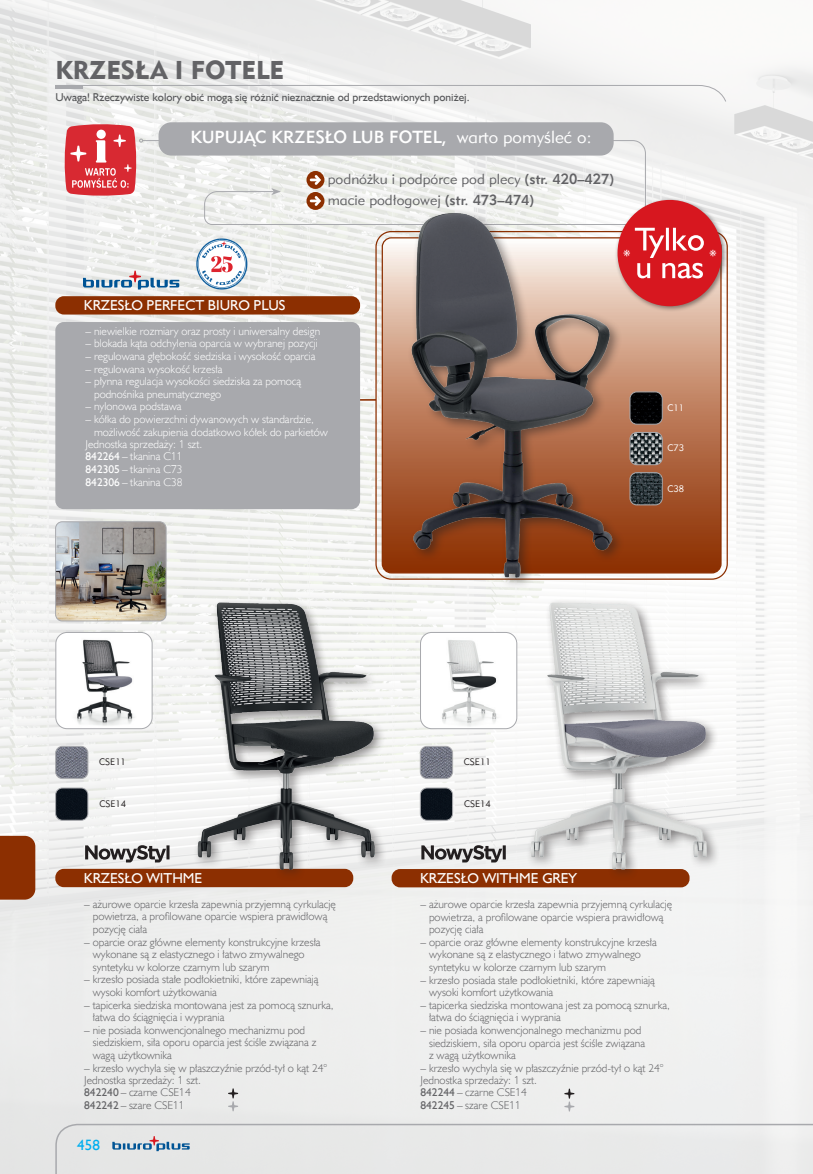
<style>
.page{position:relative;width:813px;height:1174px;background:#fff}
.page>*{position:absolute;margin:0;border:0;box-sizing:border-box;transform-origin:0 0}
.Rozdziały_nie_do_spisu{font:25.65px "Geometric 415 Blk EU";color:#636366}
.KUPUJĄC_DYSKIETKI{font:17.4px "Geometric 415 Md EU";color:#fff}
.warto_pomyśleć_o{font:17.4px "Geometric 415 Lt EU";color:#fff}
.t1{font:15px "Humanst 521 EU";color:#00aeef}
.pamietac_o{font:14.4px "Geometric 415 Lt EU";color:#636366}
.Nazwa_modułu_A{font:14.4px "Humanst 521 EU";color:#fff}
.opis_produktów{font:11.4px/12.6px "Humanst 521 Lt EU";color:#636366}
.opis_produktów-2{font:11.4px/12.6px "Humanst 521 Lt EU";color:#fff}
.opis_produktów-3{font:11.4px "Humanst 521 EU";color:#57585a}
.opis_produktów-4{font:9.3px "Geometric 415 Lt EU";color:#231f20}
.opis_produktów-5{font:9.3px "Geometric 415 Lt EU";color:#fff}
.s1{font-family:"Geometric 415 Md EU"}
.s2{font-family:"Humanst 521 EU"}
</style>
<div class="page">
<img style="left:0;top:0;width:812px;height:1174px">
<svg style="left:55px;top:85px;width:671px;height:17px"></svg>
<hr style="left:55px;top:86px;width:28px;height:3px;background:#a8a9ad">
<div style="left:55px;top:1123px;width:757px;height:51px;background:#e8e8e8"></div>
<svg style="left:112px;top:1136px;width:77px;height:15px"></svg>
<div style="left:0;top:836px;width:35px;height:63px;background:#8c2f01"></div>
<svg style="left:142px;top:140px;width:503px;height:85px"></svg>
<svg style="left:271px;top:188px;width:10px;height:7px"></svg>
<div style="left:306px;top:171px;width:18px;height:18px;background:#8c2f01;border-radius:50%"></div>
<svg style="left:309px;top:175px;width:12px;height:10px"></svg>
<div style="left:306px;top:192px;width:18px;height:18px;background:#8c2f01;border-radius:50%"></div>
<svg style="left:309px;top:196px;width:12px;height:10px"></svg>
<div style="left:158px;top:122px;width:455px;height:34px;background:#a8a9ad;border-radius:13px"></div>
<div style="left:55px;top:322px;width:305px;height:187px;background:#a8a9ad;border-radius:9px"></div>
<div style="left:55px;top:296px;width:305px;height:18px;background:#8c2f01;border-radius:9px"></div>
<div style="left:55px;top:868px;width:298px;height:19px;background:#8c2f01;border-radius:9px"></div>
<svg style="left:228px;top:1088px;width:10px;height:23px"></svg>
<svg style="left:85px;top:845px;width:42px;height:17px"></svg>
<div style="left:391px;top:869px;width:298px;height:18px;background:#8c2f01;border-radius:9px"></div>
<svg style="left:564px;top:1088px;width:10px;height:23px"></svg>
<svg style="left:421px;top:845px;width:38px;height:17px"></svg>
<img style="left:56px;top:746px;width:32px;height:32px">
<div style="left:55px;top:746px;width:33px;height:33px;border:1px solid #a8a9ad;border-radius:7px"></div>
<img style="left:56px;top:788px;width:32px;height:32px">
<div style="left:55px;top:787px;width:33px;height:33px;border:1px solid #a8a9ad;border-radius:7px"></div>
<img style="left:420px;top:746px;width:32px;height:32px">
<div style="left:420px;top:746px;width:32px;height:33px;border:1px solid #a8a9ad;border-radius:7px"></div>
<img style="left:420px;top:788px;width:32px;height:32px">
<div style="left:420px;top:787px;width:32px;height:33px;border:1px solid #a8a9ad;border-radius:7px"></div>
<svg style="left:83px;top:271px;width:96px;height:18px"></svg>
<svg style="left:64px;top:124px;width:79px;height:72px;background:#e06066"></svg>
<svg style="left:628px;top:312px;width:92px;height:261px;background:#b4714e"></svg>
<div style="left:614px;top:197px;width:113px;height:115px;background:#231f20;opacity:.5"></div>
<div style="left:617px;top:200px;width:104px;height:106px;background:#d7171f;border-radius:50%"></div>
<svg style="left:709px;top:250px;width:6px;height:6px"></svg>
<svg style="left:628px;top:228px;width:75px;height:50px"></svg>
<img style="left:324px;top:176px;width:304px;height:468px">
<img style="left:459px;top:577px;width:314px;height:314px">
<img style="left:127px;top:577px;width:278px;height:314px">
<img style="left:56px;top:522px;width:110px;height:99px">
<div style="left:55px;top:521px;width:111px;height:100px;border:1px solid #a8a9ad;border-radius:7px"></div>
<img style="left:420px;top:632px;width:96px;height:96px">
<div style="left:420px;top:632px;width:97px;height:97px;border:1px solid #a8a9ad;border-radius:11px"></div>
<img style="left:56px;top:632px;width:96px;height:96px">
<div style="left:55px;top:632px;width:97px;height:97px;border:1px solid #a8a9ad;border-radius:11px"></div>
<img style="left:629px;top:392px;width:33px;height:32px">
<div style="left:629px;top:391px;width:33px;height:33px;border:1px solid #a8a9ad;border-radius:7px"></div>
<img style="left:629px;top:432px;width:33px;height:33px">
<div style="left:629px;top:432px;width:33px;height:33px;border:1px solid #a8a9ad;border-radius:7px"></div>
<img style="left:629px;top:472px;width:33px;height:33px">
<div style="left:629px;top:472px;width:33px;height:33px;border:1px solid #a8a9ad;border-radius:7px"></div>
<svg style="left:196px;top:238px;width:51px;height:51px"></svg>
<p class="Rozdziały_nie_do_spisu" style="left:55px;top:54px;width:230px">KRZESŁA I FOTELE</p>
<p class="opis_produktów-3" style="left:55px;top:91px;width:415px">Uwaga! Rzeczywiste kolory obić mogą się różnić nieznacznie od przedstawionych poniżej.</p>
<p class="KUPUJĄC_DYSKIETKI" style="left:190px;top:126px;width:258px">KUPUJĄC KRZESŁO LUB FOTEL,</p>
<p class="warto_pomyśleć_o" style="left:456px;top:126px;width:136px">warto pomyśleć o:</p>
<p class="pamietac_o" style="left:327px;top:170px;width:288px">podnóżku i podpórce pod plecy <span class="s1">(str. 420–427)</span></p>
<p class="pamietac_o" style="left:327px;top:191px;width:208px">macie podłogowej <span class="s1">(str. 473–474)</span></p>
<p class="Nazwa_modułu_A" style="left:84px;top:296px;width:203px">KRZESŁO PERFECT BIURO PLUS</p>
<p class="opis_produktów-2" style="left:85px;top:324px;width:236px">– niewielkie rozmiary oraz prosty i uniwersalny design</p>
<p class="opis_produktów-2" style="left:85px;top:337px;width:234px">– blokada kąta odchylenia oparcia w wybranej pozycji</p>
<p class="opis_produktów-2" style="left:85px;top:349px;width:231px">– regulowana głębokość siedziska i wysokość oparcia</p>
<p class="opis_produktów-2" style="left:85px;top:362px;width:138px">– regulowana wysokość krzesła</p>
<p class="opis_produktów-2" style="left:94px;top:375px;width:208px;text-indent:-9px">– płynna regulacja wysokości siedziska za pomocą podnośnika pneumatycznego</p>
<p class="opis_produktów-2" style="left:85px;top:400px;width:97px">– nylonowa podstawa</p>
<p class="opis_produktów-2" style="left:94px;top:412px;width:235px;text-indent:-9px">– kółka do powierzchni dywanowych w standardzie, możliwość zakupienia dodatkowo kółek do parkietów</p>
<p class="opis_produktów-2" style="left:85px;top:438px;width:118px">Jednostka sprzedaży: 1 szt.</p>
<p class="opis_produktów-2" style="left:85px;top:450px;width:99px"><span class="s2">842264</span> – tkanina C11</p>
<p class="opis_produktów-2" style="left:85px;top:463px;width:99px"><span class="s2">842305</span> – tkanina C73</p>
<p class="opis_produktów-2" style="left:85px;top:475px;width:99px"><span class="s2">842306</span> – tkanina C38</p>
<p class="opis_produktów-5" style="left:667px;top:402px;width:18px">C11</p>
<p class="opis_produktów-5" style="left:667px;top:442px;width:18px">C73</p>
<p class="opis_produktów-5" style="left:667px;top:482px;width:18px">C38</p>
<p class="opis_produktów-4" style="left:99px;top:756px;width:28px">CSE11</p>
<p class="opis_produktów-4" style="left:99px;top:798px;width:28px">CSE14</p>
<p class="opis_produktów-4" style="left:463px;top:756px;width:28px">CSE11</p>
<p class="opis_produktów-4" style="left:464px;top:798px;width:28px">CSE14</p>
<p class="Nazwa_modułu_A" style="left:84px;top:869px;width:120px">KRZESŁO WITHME</p>
<p class="opis_produktów" style="left:93px;top:897px;width:244px;text-indent:-9px">– ażurowe oparcie krzesła zapewnia przyjemną cyrkulację powietrza, a profilowane oparcie wspiera prawidłową pozycję ciała</p>
<p class="opis_produktów" style="left:93px;top:935px;width:229px;text-indent:-9px">– oparcie oraz główne elementy konstrukcyjne krzesła wykonane są z elastycznego i łatwo zmywalnego syntetyku w kolorze czarnym lub szarym</p>
<p class="opis_produktów" style="left:93px;top:973px;width:227px;text-indent:-9px">– krzesło posiada stałe podłokietniki, które zapewniają wysoki komfort użytkowania</p>
<p class="opis_produktów" style="left:93px;top:998px;width:242px;text-indent:-9px">– tapicerka siedziska montowana jest za pomocą sznurka, łatwa do ściągnięcia i wyprania</p>
<p class="opis_produktów" style="left:93px;top:1023px;width:225px;text-indent:-9px">– nie posiada konwencjonalnego mechanizmu pod siedziskiem, siła oporu oparcia jest ściśle związana z wagą użytkownika</p>
<p class="opis_produktów" style="left:84px;top:1061px;width:244px">– krzesło wychyla się w płaszczyźnie przód-tył o kąt 24°</p>
<p class="opis_produktów" style="left:84px;top:1073px;width:118px">Jednostka sprzedaży: 1 szt.</p>
<p class="opis_produktów" style="left:84px;top:1085px;width:108px"><span class="s2">842240</span> – czarne CSE14</p>
<p class="opis_produktów" style="left:84px;top:1098px;width:102px"><span class="s2">842242</span> – szare CSE11</p>
<h3 class="t1" style="left:77px;top:1135px;width:24px">458</h3>
<p class="Nazwa_modułu_A" style="left:420px;top:869px;width:158px">KRZESŁO WITHME GREY</p>
<p class="opis_produktów" style="left:429px;top:897px;width:244px;text-indent:-9px">– ażurowe oparcie krzesła zapewnia przyjemną cyrkulację powietrza, a profilowane oparcie wspiera prawidłową pozycję ciała</p>
<p class="opis_produktów" style="left:429px;top:935px;width:229px;text-indent:-9px">– oparcie oraz główne elementy konstrukcyjne krzesła wykonane są z elastycznego i łatwo zmywalnego syntetyku w kolorze czarnym lub szarym</p>
<p class="opis_produktów" style="left:429px;top:973px;width:227px;text-indent:-9px">– krzesło posiada stałe podłokietniki, które zapewniają wysoki komfort użytkowania</p>
<p class="opis_produktów" style="left:429px;top:998px;width:242px;text-indent:-9px">– tapicerka siedziska montowana jest za pomocą sznurka, łatwa do ściągnięcia i wyprania</p>
<p class="opis_produktów" style="left:429px;top:1023px;width:217px;text-indent:-9px">– nie posiada konwencjonalnego mechanizmu pod siedziskiem, siła oporu oparcia jest ściśle związana z wagą użytkownika</p>
<p class="opis_produktów" style="left:420px;top:1061px;width:244px">– krzesło wychyla się w płaszczyźnie przód-tył o kąt 24°</p>
<p class="opis_produktów" style="left:420px;top:1074px;width:118px">Jednostka sprzedaży: 1 szt.</p>
<p class="opis_produktów" style="left:420px;top:1086px;width:108px"><span class="s2">842244</span> – czarne CSE14</p>
<p class="opis_produktów" style="left:420px;top:1099px;width:102px"><span class="s2">842245</span> – szare CSE11</p>
</div>
